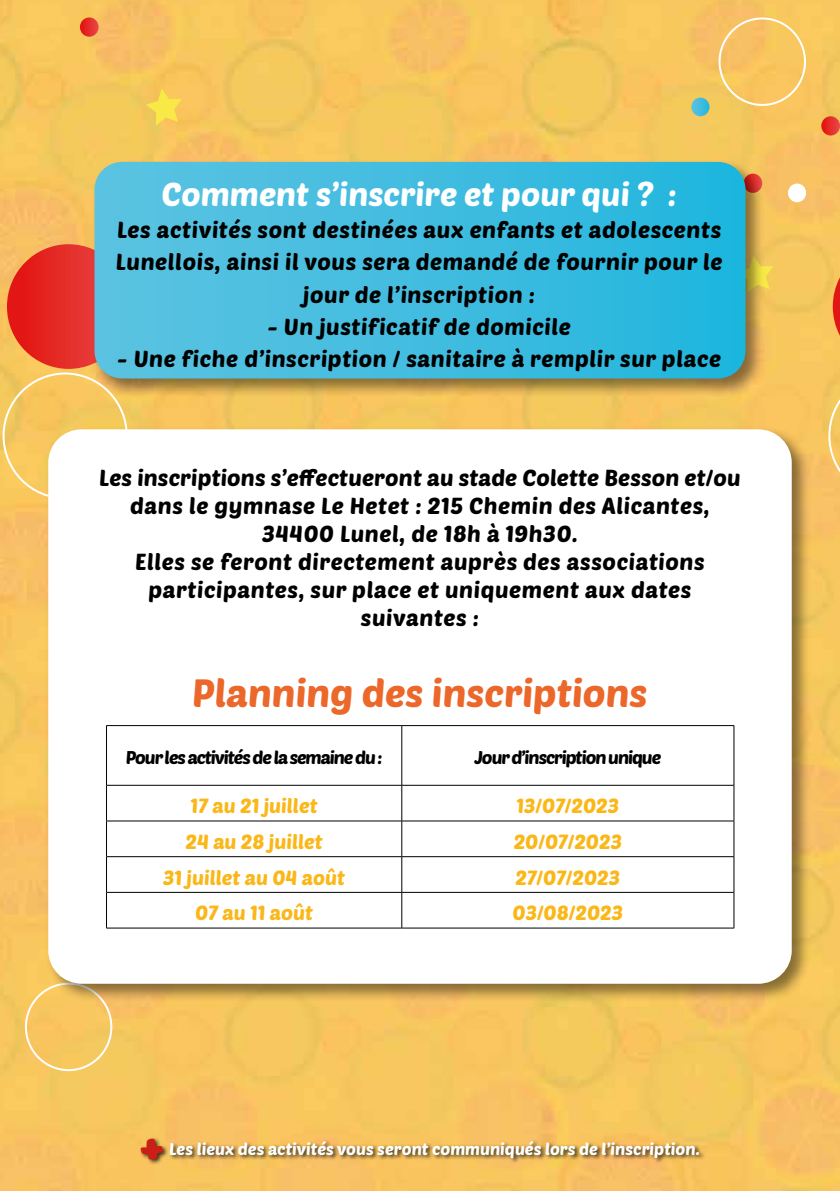
<style>
.page{position:relative;width:840px;height:1191px;background:#fff}
.page>*{position:absolute;margin:0;border:0;box-sizing:border-box;transform-origin:0 0}
.t1{font:38.4px "Poetsen One";color:#ec672a}
.t2{font:32.2px "Poetsen One";color:#fff}
.t3{font:22.6px/28px "Poetsen One";letter-spacing:.025em;color:#000;text-align:center}
.t4{font:20px "Poetsen One";color:#fab718}
.t5{font:18px "Poetsen One";letter-spacing:-.06em;color:#000}
.t6{font:16.6px "Poetsen One";color:#fff}
.s1{font-family:"Patchwork Stitchlings Color";color:#cd1d17}
</style>
<div class="page">
<img style="left:0;top:0;width:839px;height:1191px">
<svg style="left:827px;top:372px;width:12px;height:127px;background:#f5c96e"></svg>
<svg style="left:832px;top:277px;width:7px;height:59px"></svg>
<svg style="left:7px;top:244px;width:84px;height:125px;background:#e7422e"></svg>
<div style="left:25px;top:982px;width:87px;height:89px;border:2px solid #fff;border-radius:50%"></div>
<div style="left:718px;top:17px;width:87px;height:89px;border:2px solid #fff;border-radius:50%"></div>
<svg style="left:146px;top:88px;width:36px;height:37px"></svg>
<svg style="left:764px;top:255px;width:9px;height:38px"></svg>
<svg style="left:691px;top:98px;width:18px;height:18px"></svg>
<svg style="left:820px;top:116px;width:19px;height:19px"></svg>
<svg style="left:80px;top:17px;width:19px;height:20px"></svg>
<div style="left:787px;top:183px;width:18px;height:19px;background:#fff;border-radius:50%"></div>
<div style="left:91px;top:159px;width:673px;height:238px;background:#000;opacity:.45"></div>
<svg style="left:94px;top:162px;width:651px;height:216px;background:#41bbde"></svg>
<div style="left:45px;top:426px;width:765px;height:576px;background:#000;opacity:.45"></div>
<div style="left:48px;top:429px;width:743px;height:554px;background:#fff;border-radius:33px"></div>
<hr style="left:106px;top:725px;width:295px;height:1px;background:#000">
<hr style="left:106px;top:726px;width:1px;height:59px;background:#000">
<hr style="left:401px;top:725px;width:332px;height:1px;background:#000">
<hr style="left:401px;top:726px;width:1px;height:59px;background:#000">
<hr style="left:733px;top:726px;width:1px;height:59px;background:#000">
<hr style="left:106px;top:785px;width:295px;height:1px;background:#000">
<hr style="left:106px;top:785px;width:1px;height:35px;background:#000">
<hr style="left:401px;top:785px;width:332px;height:1px;background:#000">
<hr style="left:401px;top:785px;width:1px;height:35px;background:#000">
<hr style="left:733px;top:785px;width:1px;height:35px;background:#000">
<hr style="left:106px;top:820px;width:295px;height:1px;background:#000">
<hr style="left:106px;top:821px;width:1px;height:35px;background:#000">
<hr style="left:401px;top:820px;width:332px;height:1px;background:#000">
<hr style="left:401px;top:821px;width:1px;height:35px;background:#000">
<hr style="left:733px;top:821px;width:1px;height:35px;background:#000">
<hr style="left:106px;top:856px;width:295px;height:1px;background:#000">
<hr style="left:106px;top:857px;width:1px;height:35px;background:#000">
<hr style="left:401px;top:856px;width:332px;height:1px;background:#000">
<hr style="left:401px;top:857px;width:1px;height:35px;background:#000">
<hr style="left:733px;top:857px;width:1px;height:35px;background:#000">
<hr style="left:106px;top:892px;width:295px;height:1px;background:#000">
<hr style="left:106px;top:892px;width:1px;height:35px;background:#000">
<hr style="left:401px;top:892px;width:332px;height:1px;background:#000">
<hr style="left:401px;top:892px;width:1px;height:35px;background:#000">
<hr style="left:733px;top:892px;width:1px;height:35px;background:#000">
<hr style="left:106px;top:927px;width:295px;height:1px;background:#000">
<hr style="left:401px;top:927px;width:332px;height:1px;background:#000">
<div style="left:139px;top:1137px;width:565px;height:28px;background:#000;opacity:.75"></div>
<h2 class="t2" style="left:161px;top:173px;width:516px">Comment s’inscrire et pour qui ? :</h2>
<p class="t3" style="left:116px;top:213px;width:608px;line-height:32.4px">Les activités sont destinées aux enfants et adolescents<br>Lunellois, ainsi il vous sera demandé de fournir pour le jour de l’inscription :</p>
<p class="t3" style="left:267px;top:312px;width:305px">- Un justificatif de domicile</p>
<p class="t3" style="left:117px;top:344px;width:605px">- Une fiche d’inscription / sanitaire à remplir sur place</p>
<p class="t3" style="left:99px;top:463px;width:642px">Les inscriptions s’effectueront au stade Colette Besson et/ou dans le gymnase Le Hetet : 215 Chemin des Alicantes, 34400 Lunel, de 18h à 19h30.<br>Elles se feront directement auprès des associations participantes, sur place et uniquement aux dates suivantes :</p>
<h1 class="t1" style="left:192px;top:669px;width:456px">Planning des inscriptions</h1>
<p class="t5" style="left:126px;top:746px;width:258px">Pour les activités de la semaine du :</p>
<p class="t5" style="left:474px;top:746px;width:188px">Jour d’inscription unique</p>
<p class="t4" style="left:190px;top:793px;width:128px">17 au 21 juillet</p>
<p class="t4" style="left:516px;top:793px;width:104px">13/07/2023</p>
<p class="t4" style="left:185px;top:829px;width:139px">24 au 28 juillet</p>
<p class="t4" style="left:513px;top:829px;width:110px">20/07/2023</p>
<p class="t4" style="left:163px;top:864px;width:183px">31 juillet au 04 août</p>
<p class="t4" style="left:515px;top:864px;width:106px">27/07/2023</p>
<p class="t4" style="left:195px;top:900px;width:119px">07 au 11 août</p>
<p class="t4" style="left:512px;top:900px;width:112px">03/08/2023</p>
<p class="t6" style="left:138px;top:1138px;width:563px"><span class="s1">+</span> Les lieux des activités vous seront communiqués lors de l’inscription.</p>
</div>
